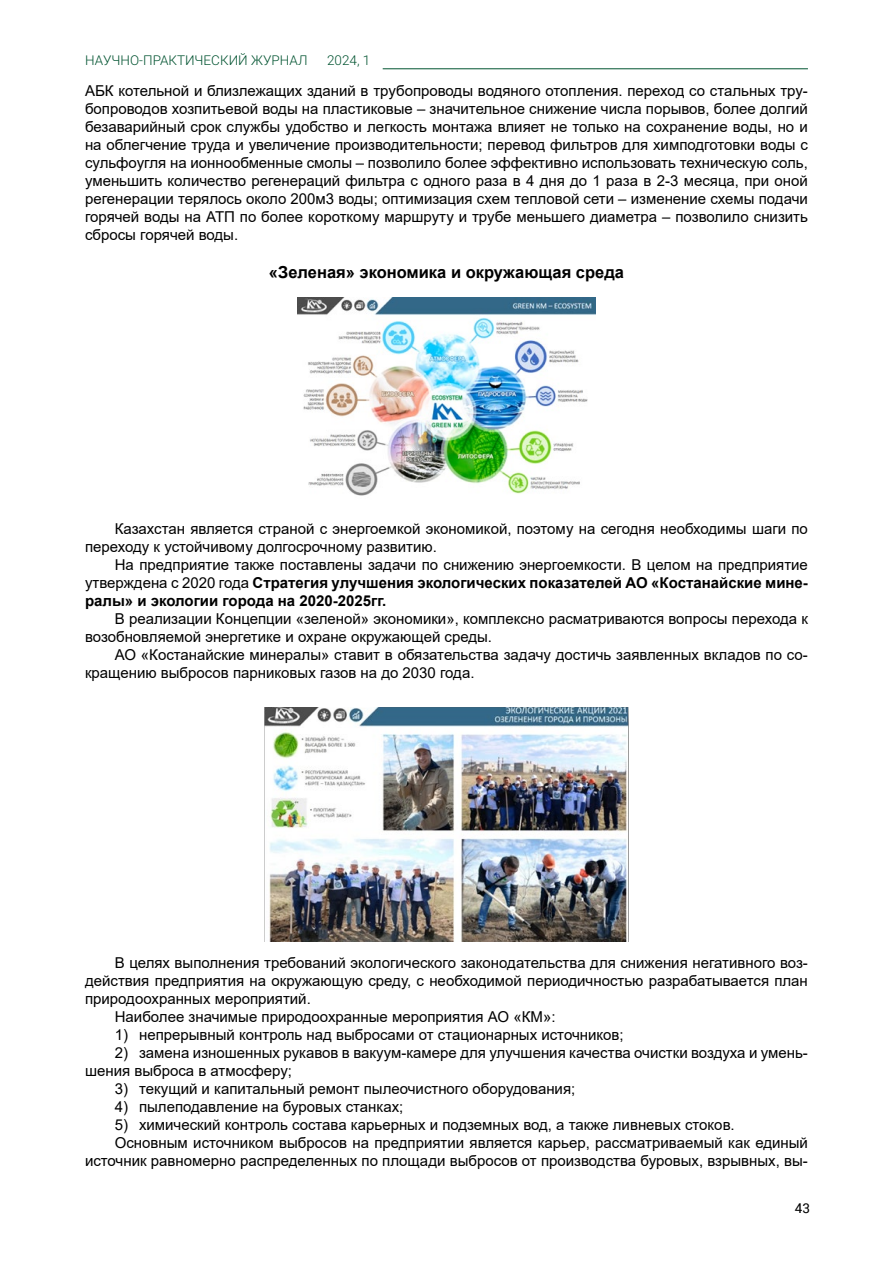
<style>
.page{position:relative;width:893px;height:1263px;background:#fff}
.page>*{position:absolute;margin:0;border:0;box-sizing:border-box;transform-origin:0 0}
.t1{font:700 16.5px "Arial";color:#000}
.t2{font:15px/18px "Arial";color:#000}
.t3{font:300 13.5px "Roboto";color:#005330}
.t4{font:13.5px "Roboto";color:#000}
.s1{font-weight:700}
</style>
<div class="page">
<hr style="left:383px;top:68px;width:425px;height:1px;background:#005330">
<img style="left:297px;top:298px;width:299px;height:198px">
<img style="left:265px;top:707px;width:363px;height:234px">
<p class="t3" style="left:85px;top:51px;width:224px">НАУЧНО-ПРАКТИЧЕСКИЙ ЖУРНАЛ</p>
<p class="t3" style="left:327px;top:51px;width:45px">2024, 1</p>
<p class="t2" style="left:85px;top:82px;width:724px;text-align:justify">АБК котельной и близлежащих зданий в трубопроводы водяного отопления. переход со стальных тру&shy;бопроводов хозпитьевой воды на пластиковые – значительное снижение числа порывов, более долгий безаварийный срок службы удобство и легкость монтажа влияет не только на сохранение воды, но и на облегчение труда и увеличение производительности; перевод фильтров для химподготовки воды с сульфоугля на ионнообменные смолы – позволило более эффективно использовать техническую соль, уменьшить количество регенераций фильтра с одного раза в 4 дня до 1 раза в 2-3 месяца, при оной регенерации терялось около 200м3 воды; оптимизация схем тепловой сети – изменение схемы подачи горячей воды на АТП по более короткому маршруту и трубе меньшего диаметра – позволило снизить сбросы горячей воды.</p>
<p class="t1" style="left:269px;top:260px;width:357px">«Зеленая» экономика и окружающая среда</p>
<p class="t2" style="left:85px;top:519px;width:724px;text-indent:30px">Казахстан является страной с энергоемкой экономикой, поэтому на сегодня необходимы шаги по переходу к устойчивому долгосрочному развитию.</p>
<p class="t2" style="left:85px;top:555px;width:724px;text-align:justify;text-indent:30px">На предприятие также поставлены задачи по снижению энергоемкости. В целом на предприятие утверждена c 2020 года <span class="s1">Стратегия улучшения экологических показателей АО «Костанайские мине&shy;ралы» и экологии города на 2020-2025гг.</span></p>
<p class="t2" style="left:85px;top:609px;width:724px;text-indent:30px">В реализации Концепции «зеленой» экономики», комплексно расматриваются вопросы перехода к возобновляемой энергетике и охране окружающей среды.</p>
<p class="t2" style="left:85px;top:645px;width:724px;text-indent:30px">АО «Костанайские минералы» ставит в обязательства задачу достичь заявленных вкладов по со&shy;кращению выбросов парниковых газов на до 2030 года.</p>
<p class="t2" style="left:115px;top:953px;width:695px">В целях выполнения требований экологического законодательства для снижения негативного воз-</p>
<p class="t2" style="left:85px;top:971px;width:724px">действия предприятия на окружающую среду, с необходимой периодичностью разрабатывается план</p>
<p class="t2" style="left:85px;top:989px;width:227px">природоохранных мероприятий.</p>
<p class="t2" style="left:115px;top:1007px;width:442px">Наиболее значимые природоохранные мероприятия АО «КМ»:</p>
<p class="t2" style="left:115px;top:1025px;width:510px">1) непрерывный контроль над выбросами от стационарных источников;</p>
<p class="t2" style="left:85px;top:1043px;width:724px;text-indent:30px">2) замена изношенных рукавов в вакуум-камере для улучшения качества очистки воздуха и умень&shy;шения выброса в атмосферу;</p>
<p class="t2" style="left:115px;top:1079px;width:462px">3) текущий и капитальный ремонт пылеочистного оборудования;</p>
<p class="t2" style="left:115px;top:1097px;width:290px">4) пылеподавление на буровых станках;</p>
<p class="t2" style="left:115px;top:1115px;width:621px">5) химический контроль состава карьерных и подземных вод, а также ливневых стоков.</p>
<p class="t2" style="left:115px;top:1133px;width:695px">Основным источником выбросов на предприятии является карьер, рассматриваемый как единый</p>
<p class="t2" style="left:85px;top:1151px;width:724px">источник равномерно распределенных по площади выбросов от производства буровых, взрывных, вы-</p>
<p class="t4" style="left:795px;top:1200px;width:17px">43</p>
</div>
